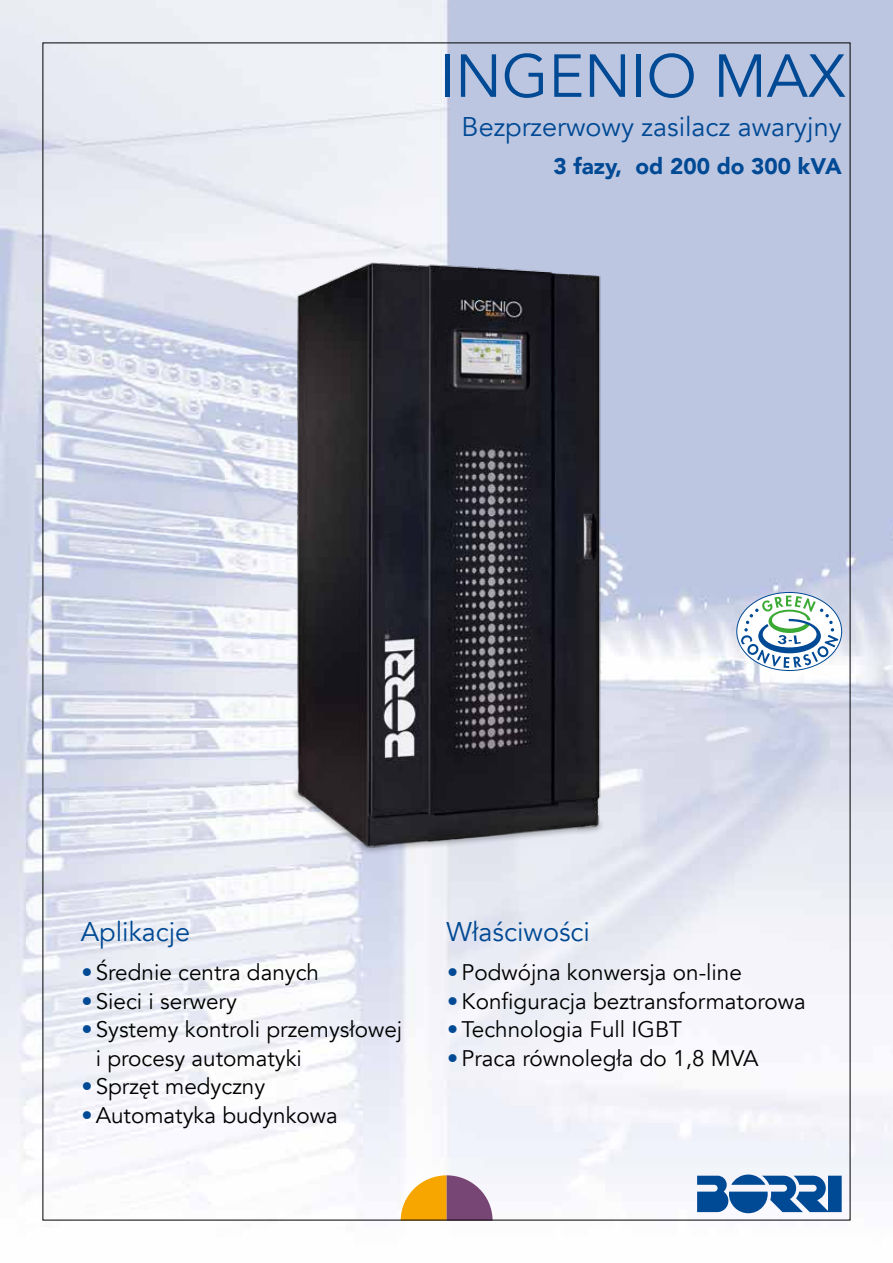
<style>
.page{position:relative;width:893px;height:1263px;background:#fff}
.page>*{position:absolute;margin:0;border:0;box-sizing:border-box;transform-origin:0 0}
.t1{font:60px "Avenir";color:#004994}
.t2{font:27px "Avenir";color:#004994}
.t3{font:22.5px/28.5px "Avenir";color:#000}
.t4{font:900 22.5px "Avenir";color:#004994}
.s1{font-family:"Futura Std";font-size:21px;color:#004994}
</style>
<div class="page">
<img style="left:0;top:0;width:893px;height:1221px">
<svg style="left:401px;top:1175px;width:92px;height:43px"></svg>
<svg style="left:697px;top:1174px;width:145px;height:39px"></svg>
<img style="left:284px;top:246px;width:335px;height:631px">
<svg style="left:737px;top:592px;width:105px;height:78px"></svg>
<svg style="left:740px;top:596px;width:98px;height:72px"></svg>
<h1 class="t1" style="left:439px;top:40px;width:408px">INGENIO MAX</h1>
<p class="t2" style="left:462px;top:111px;width:381px">Bezprzerwowy zasilacz awaryjny</p>
<p class="t4" style="left:553px;top:146px;width:290px">3 fazy, od 200 do 300 kVA</p>
<p class="t2" style="left:81px;top:916px;width:111px">Aplikacje</p>
<p class="t3" style="left:81px;top:959px;width:240px"><span class="s1">•</span>Średnie centra danych</p>
<p class="t3" style="left:81px;top:987px;width:158px"><span class="s1">•</span>Sieci i serwery</p>
<p class="t3" style="left:96px;top:1016px;width:308px;text-indent:-15px"><span class="s1">•</span>Systemy kontroli przemysłowej i procesy automatyki</p>
<p class="t3" style="left:81px;top:1073px;width:186px"><span class="s1">•</span>Sprzęt medyczny</p>
<p class="t3" style="left:81px;top:1101px;width:259px"><span class="s1">•</span>Automatyka budynkowa</p>
<p class="t2" style="left:447px;top:916px;width:145px">Właściwości</p>
<p class="t3" style="left:447px;top:959px;width:297px"><span class="s1">•</span>Podwójna konwersja on-line</p>
<p class="t3" style="left:447px;top:987px;width:360px"><span class="s1">•</span>Konfiguracja beztransformatorowa</p>
<p class="t3" style="left:447px;top:1016px;width:237px"><span class="s1">•</span>Technologia Full IGBT</p>
<p class="t3" style="left:447px;top:1044px;width:314px"><span class="s1">•</span>Praca równoległa do 1,8 MVA</p>
</div>
